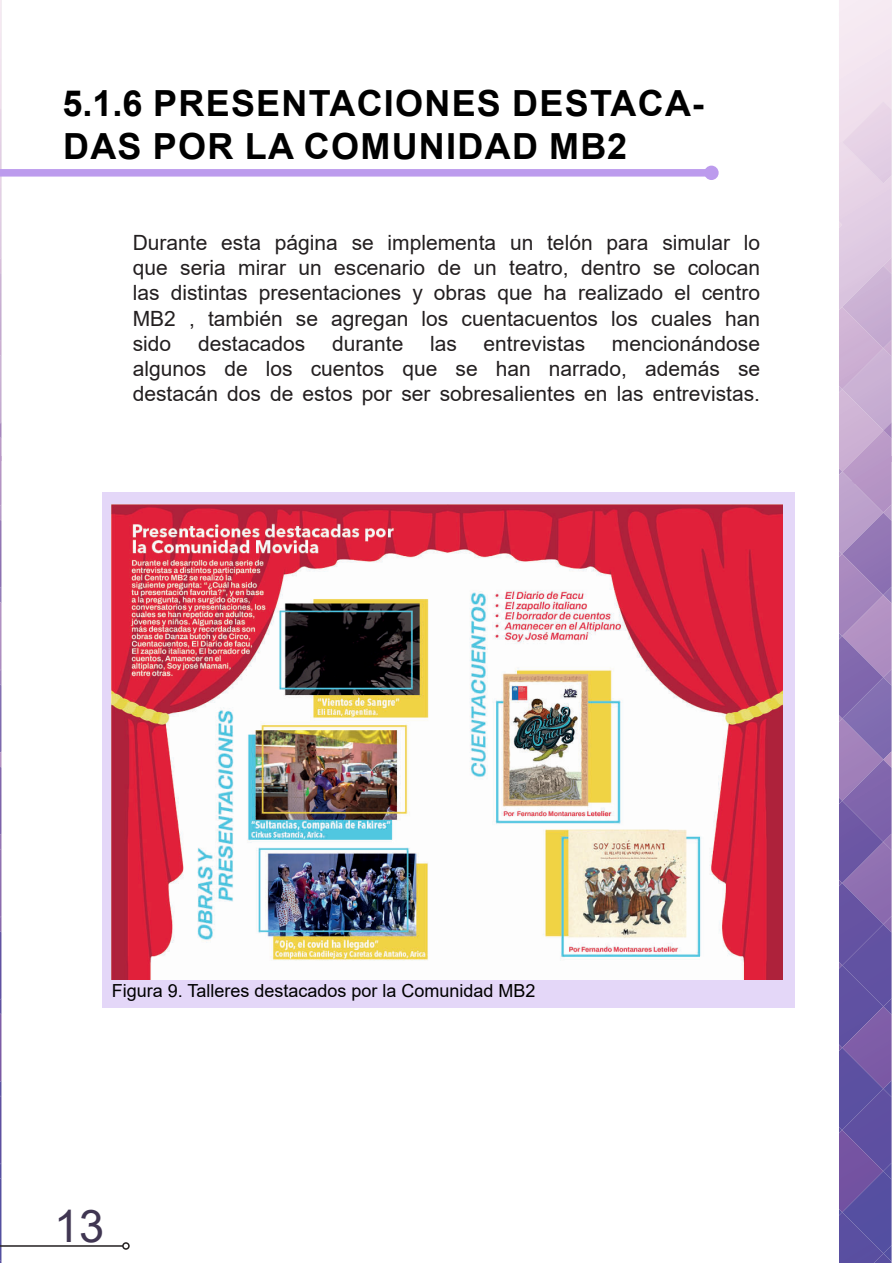
<style>
.page{position:relative;width:893px;height:1263px;background:#fff}
.page>*{position:absolute;margin:0;border:0;box-sizing:border-box;transform-origin:0 0}
.t1{font:45px "Arial";color:#403652}
.Estilo_de_párrafo_1{font:700 36px/43.2px "Arial";letter-spacing:.035em;color:#000}
.Estilo_de_párrafo_3{font:21px/25.2px "Arial";color:#231f20;text-align:justify}
.t2{font:18px "Arial";color:#000}
</style>
<div class="page">
<svg style="left:0;top:0;width:1px;height:1263px"></svg>
<svg style="left:839px;top:0;width:52px;height:258px;background:#ecdbeb"></svg>
<svg style="left:842px;top:101px;width:49px;height:82px;background:#e8d5e7"></svg>
<svg style="left:839px;top:221px;width:3px;height:7px"></svg>
<svg style="left:839px;top:258px;width:52px;height:1005px;background:#8f78b5"></svg>
<div style="left:102px;top:492px;width:693px;height:516px;background:#e4d7f8"></div>
<div style="left:0;top:169px;width:711px;height:8px;background:#bc9bed"></div>
<div style="left:704px;top:166px;width:15px;height:14px;background:#bc9bed;border-radius:50%"></div>
<img style="left:111px;top:504px;width:672px;height:475px">
<hr style="left:0;top:1245px;width:123px;height:2px;background:#231f20">
<div style="left:122px;top:1242px;width:8px;height:8px;border:2px solid #231f20;border-radius:50%"></div>
<p class="Estilo_de_párrafo_1" style="left:63px;top:82px;width:643px">5.1.6 PRESENTACIONES DESTACA-<br>DAS POR LA COMUNIDAD MB2</p>
<p class="Estilo_de_párrafo_3" style="left:133px;top:230px;width:629px">Durante esta página se implementa un telón para simular lo que seria mirar un escenario de un teatro, dentro se colocan las distintas presentaciones y obras que ha realizado el centro MB2 , también se agregan los cuentacuentos los cuales han sido</p>
<p class="Estilo_de_párrafo_3" style="left:133px;top:331px;width:629px;text-indent:479px">mencionándose algunos de los cuentos que se han narrado, además se destacán dos de estos por ser sobresalientes en las entrevistas.</p>
<p class="Estilo_de_párrafo_3" style="left:198px;top:331px;width:109px">destacados</p>
<p class="Estilo_de_párrafo_3" style="left:332px;top:331px;width:73px">durante</p>
<p class="Estilo_de_párrafo_3" style="left:430px;top:331px;width:28px">las</p>
<p class="Estilo_de_párrafo_3" style="left:484px;top:331px;width:103px">entrevistas</p>
<p class="t2" style="left:112px;top:978px;width:425px">Figura 9. Talleres destacados por la Comunidad MB2</p>
<h1 class="t1" style="left:54px;top:1195px;width:52px">13</h1>
</div>
